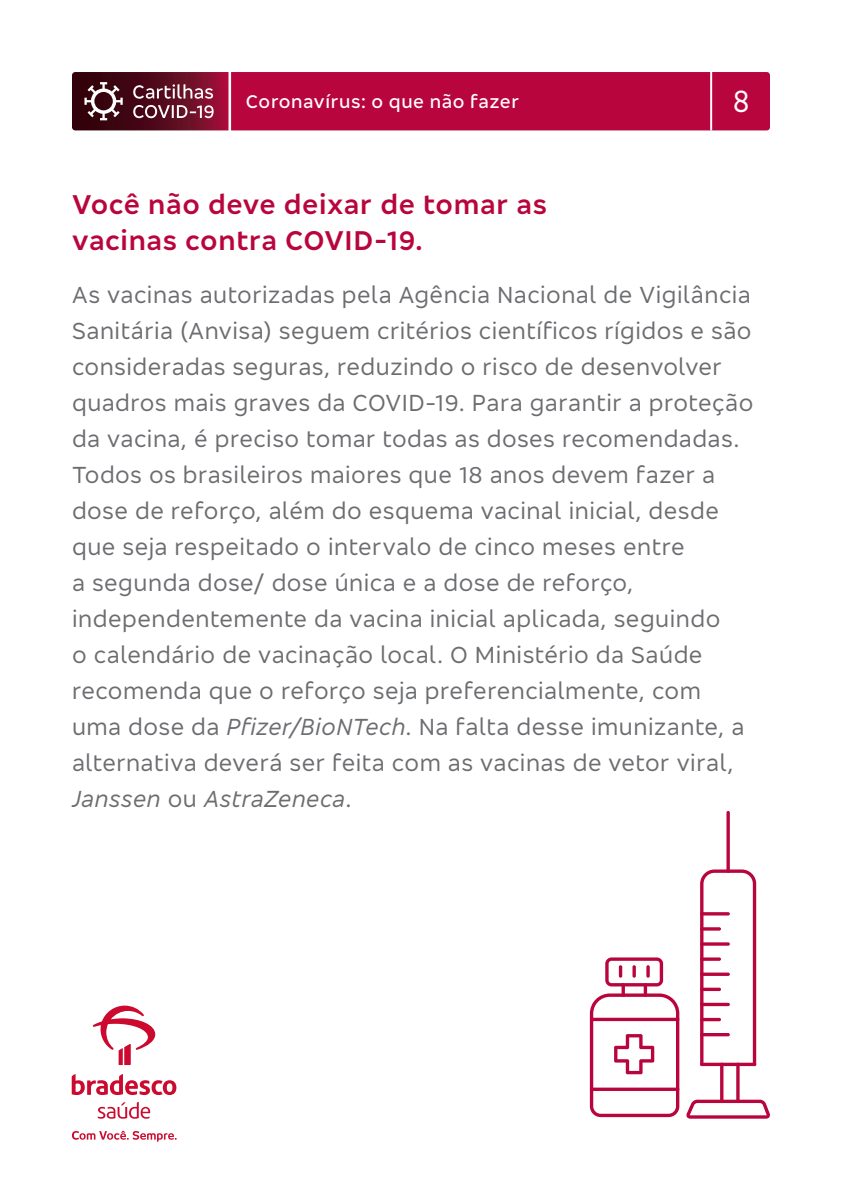
<style>
.page{position:relative;width:842px;height:1191px;background:#fff}
.page>*{position:absolute;margin:0;border:0;box-sizing:border-box;transform-origin:0 0}
.t1{font:condensed 32px "Bradesco Sans";color:#fff}
.t2{font:600 28px/36px "Bradesco Sans";letter-spacing:.025em;color:#b9053d}
.t3{font:24px/36px "Bradesco Sans";letter-spacing:.02em;color:#6c6d70}
.t4{font:500 19px "Bradesco Sans";letter-spacing:.03em;color:#fff}
.s1{font-style:italic}
</style>
<div class="page">
<svg style="left:590px;top:957px;width:89px;height:160px"></svg>
<svg style="left:632px;top:965px;width:4px;height:12px"></svg>
<svg style="left:646px;top:965px;width:4px;height:12px"></svg>
<svg style="left:591px;top:1017px;width:88px;height:4px"></svg>
<svg style="left:590px;top:1087px;width:89px;height:4px"></svg>
<svg style="left:700px;top:869px;width:56px;height:193px"></svg>
<svg style="left:686px;top:1099px;width:84px;height:19px"></svg>
<svg style="left:700px;top:1062px;width:56px;height:4px"></svg>
<hr style="left:700px;top:912px;width:30px;height:3px;background:#b9053d;border-radius:2px">
<hr style="left:700px;top:927px;width:21px;height:3px;background:#b9053d;border-radius:2px">
<hr style="left:700px;top:942px;width:30px;height:3px;background:#b9053d;border-radius:2px">
<hr style="left:700px;top:957px;width:21px;height:3px;background:#b9053d;border-radius:2px">
<svg style="left:700px;top:972px;width:30px;height:4px"></svg>
<svg style="left:700px;top:987px;width:21px;height:4px"></svg>
<svg style="left:700px;top:1002px;width:30px;height:4px"></svg>
<hr style="left:700px;top:1018px;width:21px;height:3px;background:#b9053d;border-radius:2px">
<hr style="left:700px;top:1033px;width:30px;height:3px;background:#b9053d;border-radius:2px">
<svg style="left:726px;top:811px;width:4px;height:62px"></svg>
<hr style="left:720px;top:1062px;width:3px;height:41px;background:#b9053d;border-radius:2px">
<svg style="left:736px;top:1062px;width:4px;height:41px"></svg>
<svg style="left:93px;top:1005px;width:62px;height:60px"></svg>
<svg style="left:72px;top:1074px;width:104px;height:21px"></svg>
<svg style="left:98px;top:1101px;width:52px;height:17px"></svg>
<svg style="left:72px;top:1130px;width:105px;height:11px"></svg>
<svg style="left:72px;top:72px;width:698px;height:58px;background:#a80e3d"></svg>
<p class="t4" style="left:246px;top:89px;width:275px">Coronavírus: o que não fazer</p>
<h1 class="t1" style="left:733px;top:81px;width:18px">8</h1>
<p class="t2" style="left:72px;top:185px;width:476px">Você não deve deixar de tomar as vacinas contra COVID-19.</p>
<p class="t3" style="left:72px;top:276px;width:683px">As vacinas autorizadas pela Agência Nacional de Vigilância Sanitária (Anvisa) seguem critérios científicos rígidos e são consideradas seguras, reduzindo o risco de desenvolver quadros mais graves da COVID-19. Para garantir a proteção da vacina, é preciso tomar todas as doses recomendadas.<br>Todos os brasileiros maiores que 18 anos devem fazer a dose de reforço, além do esquema vacinal inicial, desde que seja respeitado o intervalo de cinco meses entre<br>a segunda dose/ dose única e a dose de reforço, independentemente da vacina inicial aplicada, seguindo<br>o calendário de vacinação local. O Ministério da Saúde recomenda que o reforço seja preferencialmente, com uma dose da <span class="s1">Pfizer/BioNTech</span>. Na falta desse imunizante, a alternativa deverá ser feita com as vacinas de vetor viral, <span class="s1">Janssen</span> ou <span class="s1">AstraZeneca</span>.</p>
</div>
